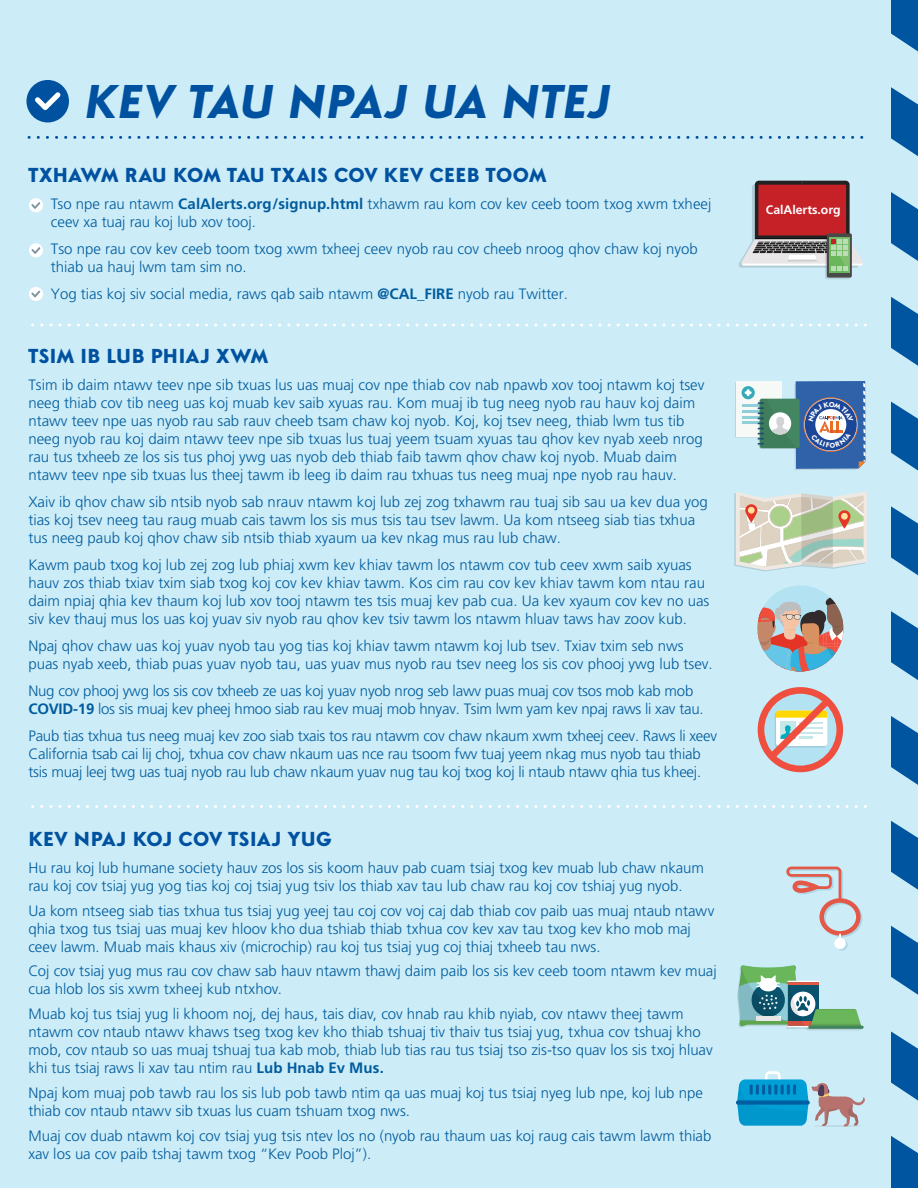
<style>
.page{position:relative;width:918px;height:1188px;background:#ccecf7}
.page>*{position:absolute;margin:0;border:0;box-sizing:border-box;transform-origin:0 0}
.t1{font:italic 800 49.2px "Simplo";letter-spacing:.015em;color:#0052a0}
.t2{font:800 21px "Simplo";letter-spacing:.025em;color:#0052a0}
.t3{font:300 15px/18px "Frutiger";color:#005c9e}
.t4{font:700 12.3px "Frutiger";letter-spacing:-.005em;color:#fff}
.s1{font-weight:700}
</style>
<div class="page">
<svg style="left:33px;top:805px;width:834px;height:3px"></svg>
<svg style="left:33px;top:324px;width:834px;height:3px"></svg>
<svg style="left:29px;top:136px;width:835px;height:3px"></svg>
<div style="left:26px;top:80px;width:43px;height:42px;background:#0052a0;border-radius:50%"></div>
<svg style="left:35px;top:92px;width:26px;height:18px"></svg>
<svg style="left:29px;top:198px;width:14px;height:14px"></svg>
<svg style="left:29px;top:243px;width:14px;height:14px"></svg>
<svg style="left:29px;top:287px;width:14px;height:14px"></svg>
<svg style="left:891px;top:1031px;width:27px;height:69px"></svg>
<svg style="left:891px;top:1136px;width:27px;height:52px"></svg>
<svg style="left:891px;top:926px;width:27px;height:69px"></svg>
<svg style="left:891px;top:821px;width:27px;height:69px"></svg>
<svg style="left:891px;top:716px;width:27px;height:69px"></svg>
<svg style="left:891px;top:611px;width:27px;height:69px"></svg>
<svg style="left:891px;top:506px;width:27px;height:69px"></svg>
<svg style="left:891px;top:402px;width:27px;height:69px"></svg>
<svg style="left:891px;top:297px;width:27px;height:69px"></svg>
<svg style="left:891px;top:192px;width:27px;height:69px"></svg>
<svg style="left:891px;top:87px;width:27px;height:69px"></svg>
<svg style="left:891px;top:0;width:27px;height:51px"></svg>
<svg style="left:734px;top:491px;width:133px;height:80px;background:#d0d5c3"></svg>
<div style="left:748px;top:507px;width:7px;height:7px;background:#ffe19b;border-radius:50%"></div>
<div style="left:757px;top:585px;width:86px;height:86px;background:#b3e2f3;border-radius:50%"></div>
<svg style="left:757px;top:595px;width:86px;height:76px"></svg>
<svg style="left:758px;top:687px;width:85px;height:85px"></svg>
<hr style="left:813px;top:1125px;width:49px;height:2px;background:#12151e;border-radius:50%">
<svg style="left:737px;top:1071px;width:128px;height:55px"></svg>
<svg style="left:737px;top:965px;width:125px;height:65px"></svg>
<hr style="left:808px;top:1026px;width:56px;height:3px;background:#438561;border-radius:2px">
<svg style="left:825px;top:235px;width:25px;height:44px"></svg>
<div style="left:827px;top:233px;width:25px;height:45px;background:#494949;border-radius:2px"></div>
<svg style="left:739px;top:181px;width:124px;height:92px"></svg>
<svg style="left:786px;top:867px;width:76px;height:84px"></svg>
<svg style="left:735px;top:381px;width:131px;height:89px"></svg>
<h2 class="t1" style="left:85px;top:72px;width:527px">KEV TAU NPAJ UA NTEJ</h2>
<h3 class="t2" style="left:28px;top:163px;width:520px">TXHAWM RAU KOM TAU TXAIS COV KEV CEEB TOOM</h3>
<p class="t3" style="left:51px;top:195px;width:662px">Tso npe rau ntawm <span class="s1">CalAlerts.org/signup.html</span> txhawm rau kom cov kev ceeb toom txog xwm txheej ceev xa tuaj rau koj lub xov tooj.</p>
<p class="t3" style="left:51px;top:240px;width:648px">Tso npe rau cov kev ceeb toom txog xwm txheej ceev nyob rau cov cheeb nroog qhov chaw koj nyob thiab ua hauj lwm tam sim no.</p>
<p class="t3" style="left:51px;top:285px;width:519px">Yog tias koj siv social media, raws qab saib ntawm <span class="s1">@CAL_FIRE</span> nyob rau Twitter.</p>
<h3 class="t2" style="left:28px;top:344px;width:241px">TSIM IB LUB PHIAJ XWM</h3>
<p class="t3" style="left:28px;top:376px;width:677px">Tsim ib daim ntawv teev npe sib txuas lus uas muaj cov npe thiab cov nab npawb xov tooj ntawm koj tsev neeg thiab cov tib neeg uas koj muab kev saib xyuas rau. Kom muaj ib tug neeg nyob rau hauv koj daim ntawv teev npe uas nyob rau sab rauv cheeb tsam chaw koj nyob. Koj, koj tsev neeg, thiab lwm tus tib neeg nyob rau koj daim ntawv teev npe sib txuas lus tuaj yeem tsuam xyuas tau qhov kev nyab xeeb nrog rau tus txheeb ze los sis tus phoj ywg uas nyob deb thiab faib tawm qhov chaw koj nyob. Muab daim ntawv teev npe sib txuas lus theej tawm ib leeg ib daim rau txhuas tus neeg muaj npe nyob rau hauv.</p>
<p class="t3" style="left:28px;top:493px;width:681px">Xaiv ib qhov chaw sib ntsib nyob sab nrauv ntawm koj lub zej zog txhawm rau tuaj sib sau ua kev dua yog tias koj tsev neeg tau raug muab cais tawm los sis mus tsis tau tsev lawm. Ua kom ntseeg siab tias txhua tus neeg paub koj qhov chaw sib ntsib thiab xyaum ua kev nkag mus rau lub chaw.</p>
<p class="t3" style="left:28px;top:556px;width:682px">Kawm paub txog koj lub zej zog lub phiaj xwm kev khiav tawm los ntawm cov tub ceev xwm saib xyuas hauv zos thiab txiav txim siab txog koj cov kev khiav tawm. Kos cim rau cov kev khiav tawm kom ntau rau daim npiaj qhia kev thaum koj lub xov tooj ntawm tes tsis muaj kev pab cua. Ua kev xyaum cov kev no uas siv kev thauj mus los uas koj yuav siv nyob rau qhov kev tsiv tawm los ntawm hluav taws hav zoov kub.</p>
<p class="t3" style="left:28px;top:637px;width:686px">Npaj qhov chaw uas koj yuav nyob tau yog tias koj khiav tawm ntawm koj lub tsev. Txiav txim seb nws puas nyab xeeb, thiab puas yuav nyob tau, uas yuav mus nyob rau tsev neeg los sis cov phooj ywg lub tsev.</p>
<p class="t3" style="left:28px;top:682px;width:677px">Nug cov phooj ywg los sis cov txheeb ze uas koj yuav nyob nrog seb lawv puas muaj cov tsos mob kab mob<br><span class="s1">COVID-19</span> los sis muaj kev pheej hmoo siab rau kev muaj mob hnyav. Tsim lwm yam kev npaj raws li xav tau.</p>
<p class="t3" style="left:28px;top:727px;width:690px">Paub tias txhua tus neeg muaj kev zoo siab txais tos rau ntawm cov chaw nkaum xwm txheej ceev. Raws li xeev<br>California tsab cai lij choj, txhua cov chaw nkaum uas nce rau tsoom fwv tuaj yeem nkag mus nyob tau thiab tsis muaj leej twg uas tuaj nyob rau lub chaw nkaum yuav nug tau koj txog koj li ntaub ntawv qhia tus kheej.</p>
<h3 class="t2" style="left:28px;top:827px;width:305px">KEV NPAJ KOJ COV TSIAJ YUG</h3>
<p class="t3" style="left:28px;top:859px;width:677px">Hu rau koj lub humane society hauv zos los sis koom hauv pab cuam tsiaj txog kev muab lub chaw nkaum rau koj cov tsiaj yug yog tias koj coj tsiaj yug tsiv los thiab xav tau lub chaw rau koj cov tshiaj yug nyob.</p>
<p class="t3" style="left:28px;top:902px;width:688px">Ua kom ntseeg siab tias txhua tus tsiaj yug yeej tau coj cov voj caj dab thiab cov paib uas muaj ntaub ntawv qhia txog tus tsiaj uas muaj kev hloov kho dua tshiab thiab txhua cov kev xav tau txog kev kho mob maj ceev lawm. Muab mais khaus xiv (microchip) rau koj tus tsiaj yug coj thiaj txheeb tau nws.</p>
<p class="t3" style="left:28px;top:962px;width:690px">Coj cov tsiaj yug mus rau cov chaw sab hauv ntawm thawj daim paib los sis kev ceeb toom ntawm kev muaj cua hlob los sis xwm txheej kub ntxhov.</p>
<p class="t3" style="left:28px;top:1005px;width:686px">Muab koj tus tsiaj yug li khoom noj, dej haus, tais diav, cov hnab rau khib nyiab, cov ntawv theej tawm ntawm cov ntaub ntawv khaws tseg txog kev kho thiab tshuaj tiv thaiv tus tsiaj yug, txhua cov tshuaj kho mob, cov ntaub so uas muaj tshuaj tua kab mob, thiab lub tias rau tus tsiaj tso zis-tso quav los sis txoj hluav khi tus tsiaj raws li xav tau ntim rau <span class="s1">Lub Hnab Ev Mus.</span></p>
<p class="t3" style="left:28px;top:1084px;width:676px">Npaj kom muaj pob tawb rau los sis lub pob tawb ntim qa uas muaj koj tus tsiaj nyeg lub npe, koj lub npe thiab cov ntaub ntawv sib txuas lus cuam tshuam txog nws.</p>
<p class="t3" style="left:28px;top:1127px;width:684px">Muaj cov duab ntawm koj cov tsiaj yug tsis ntev los no (nyob rau thaum uas koj raug cais tawm lawm thiab xav los ua cov paib tshaj tawm txog “Kev Poob Ploj”).</p>
<p class="t4" style="left:766px;top:203px;width:76px">CalAlerts.org</p>
</div>
